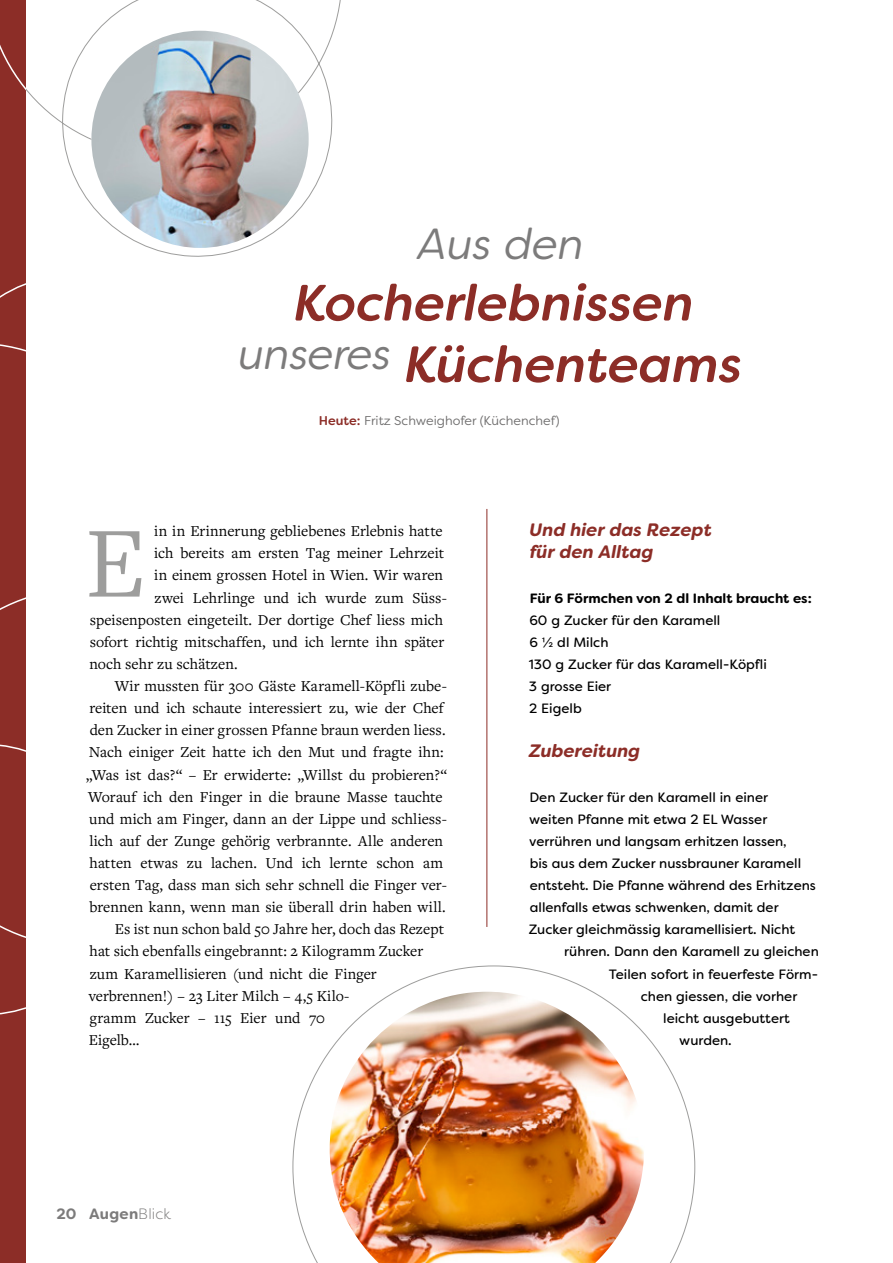
<style>
.page{position:relative;width:893px;height:1263px;background:#fff}
.page>*{position:absolute;margin:0;border:0;box-sizing:border-box;transform-origin:0 0}
.t1{font:104.4px "Freight Text Pro";color:#9d9d9c}
.t2{font:italic 500 51px/61.5px "Filson Soft";letter-spacing:-.005em;color:#8c2d27;text-align:center}
.t3{font:italic 43.5px "Filson Soft";letter-spacing:-.005em;color:#7c7b7b}
.t4{font:italic 700 18px/22px "Filson Soft";letter-spacing:.005em;color:#8c2d27}
.t5{font:15.75px "Freight Text Pro";color:#000}
.t6{font:700 15px "Filson Soft";letter-spacing:.015em;color:#7c7b7b}
.t7{font:13.5px/22px "Filson Soft";color:#000}
.t8{font:700 13.5px "Filson Soft";color:#000}
.t9{font:12.75px "Filson Soft";color:#706f6f}
.s1{font-weight:500;color:#8c2d27}
.s2{font-weight:300}
</style>
<div class="page">
<svg style="left:26px;top:0;width:315px;height:257px"></svg>
<div style="left:0;top:0;width:26px;height:522px;background:#8c2d27"></div>
<svg style="left:0;top:283px;width:26px;height:69px"></svg>
<div style="left:0;top:433px;width:26px;height:830px;background:#8c2d27"></div>
<svg style="left:0;top:597px;width:26px;height:418px"></svg>
<svg style="left:0;top:45px;width:26px;height:46px"></svg>
<img style="left:91px;top:31px;width:218px;height:217px;border-radius:109px">
<hr style="left:486px;top:509px;width:1px;height:418px;background:#8c2d27">
<img style="left:292px;top:965px;width:403px;height:298px">
<h3 class="t3" style="left:418px;top:216px;width:168px">Aus den</h3>
<h2 class="t2" style="left:238px;top:272px;width:506px">Kocherlebnissen <sup>unseres</sup> Küchenteams</h2>
<p class="t9" style="left:319px;top:413px;width:242px"><span class="s1">Heute:</span> Fritz Schweighofer (Küchenchef)</p>
<h1 class="t1" style="left:85px;top:494px;width:62px">E</h1>
<p class="t5" style="left:154px;top:521px;width:290px">in in Erinnerung gebliebenes Erlebnis hatte</p>
<p class="t5" style="left:154px;top:543px;width:291px">ich bereits am ersten Tag meiner Lehrzeit</p>
<p class="t5" style="left:154px;top:565px;width:290px">in einem grossen Hotel in Wien. Wir waren</p>
<p class="t5" style="left:155px;top:587px;width:293px">zwei Lehrlinge und ich wurde zum Süss-</p>
<p class="t5" style="left:90px;top:609px;width:355px">speisenposten eingeteilt. Der dortige Chef liess mich</p>
<p class="t5" style="left:90px;top:631px;width:356px">sofort richtig mitschaffen, und ich lernte ihn später</p>
<p class="t5" style="left:89px;top:653px;width:150px">noch sehr zu schätzen.</p>
<p class="t5" style="left:115px;top:676px;width:334px">Wir mussten für 300 Gäste Karamell-Köpfli zube-</p>
<p class="t5" style="left:89px;top:698px;width:356px">reiten und ich schaute interessiert zu, wie der Chef</p>
<p class="t5" style="left:90px;top:720px;width:357px">den Zucker in einer grossen Pfanne braun werden liess.</p>
<p class="t5" style="left:89px;top:742px;width:356px">Nach einiger Zeit hatte ich den Mut und fragte ihn:</p>
<p class="t5" style="left:86px;top:764px;width:363px">„Was ist das?“ – Er erwiderte: „Willst du probieren?“</p>
<p class="t5" style="left:88px;top:786px;width:356px">Worauf ich den Finger in die braune Masse tauchte</p>
<p class="t5" style="left:89px;top:808px;width:359px">und mich am Finger, dann an der Lippe und schliess-</p>
<p class="t5" style="left:89px;top:830px;width:355px">lich auf der Zunge gehörig verbrannte. Alle anderen</p>
<p class="t5" style="left:90px;top:852px;width:355px">hatten etwas zu lachen. Und ich lernte schon am</p>
<p class="t5" style="left:90px;top:875px;width:359px">ersten Tag, dass man sich sehr schnell die Finger ver-</p>
<p class="t5" style="left:90px;top:897px;width:357px">brennen kann, wenn man sie überall drin haben will.</p>
<p class="t5" style="left:115px;top:919px;width:331px">Es ist nun schon bald 50 Jahre her, doch das Rezept</p>
<p class="t5" style="left:90px;top:941px;width:335px">hat sich ebenfalls eingebrannt: 2 Kilogramm Zucker</p>
<p class="t5" style="left:90px;top:963px;width:289px">zum Karamellisieren (und nicht die Finger</p>
<p class="t5" style="left:89px;top:985px;width:262px">verbrennen!) – 23 Liter Milch – 4,5 Kilo-</p>
<p class="t5" style="left:90px;top:1007px;width:237px">gramm Zucker – 115 Eier und 70</p>
<p class="t5" style="left:89px;top:1029px;width:52px">Eigelb…</p>
<p class="t6" style="left:56px;top:1204px;width:116px">20 Augen<span class="s2">Blick</span></p>
<p class="t4" style="left:530px;top:519px;width:184px">Und hier das Rezept für den Alltag</p>
<p class="t8" style="left:530px;top:589px;width:284px">Für 6 Förmchen von 2 dl Inhalt braucht es:</p>
<p class="t7" style="left:529px;top:609px;width:239px">60 g Zucker für den Karamell<br>6 ½ dl Milch<br>130 g Zucker für das Karamell-Köpfli<br>3 grosse Eier<br>2 Eigelb</p>
<p class="t4" style="left:529px;top:740px;width:113px">Zubereitung</p>
<p class="t7" style="left:529px;top:786px;width:289px">Den Zucker für den Karamell in einer<br>weiten Pfanne mit etwa 2 EL Wasser verrühren und langsam erhitzen lassen,<br>bis aus dem Zucker nussbrauner Karamell entsteht. Die Pfanne während des Erhitzens allenfalls etwas schwenken, damit der Zucker gleichmässig karamellisiert. Nicht</p>
<p class="t7" style="left:564px;top:941px;width:256px">rühren. Dann den Karamell zu gleichen</p>
<p class="t7" style="left:609px;top:963px;width:211px">Teilen sofort in feuerfeste Förm-</p>
<p class="t7" style="left:641px;top:985px;width:158px">chen giessen, die vorher</p>
<p class="t7" style="left:663px;top:1007px;width:128px">leicht ausgebuttert</p>
<p class="t7" style="left:679px;top:1029px;width:54px">wurden.</p>
</div>
